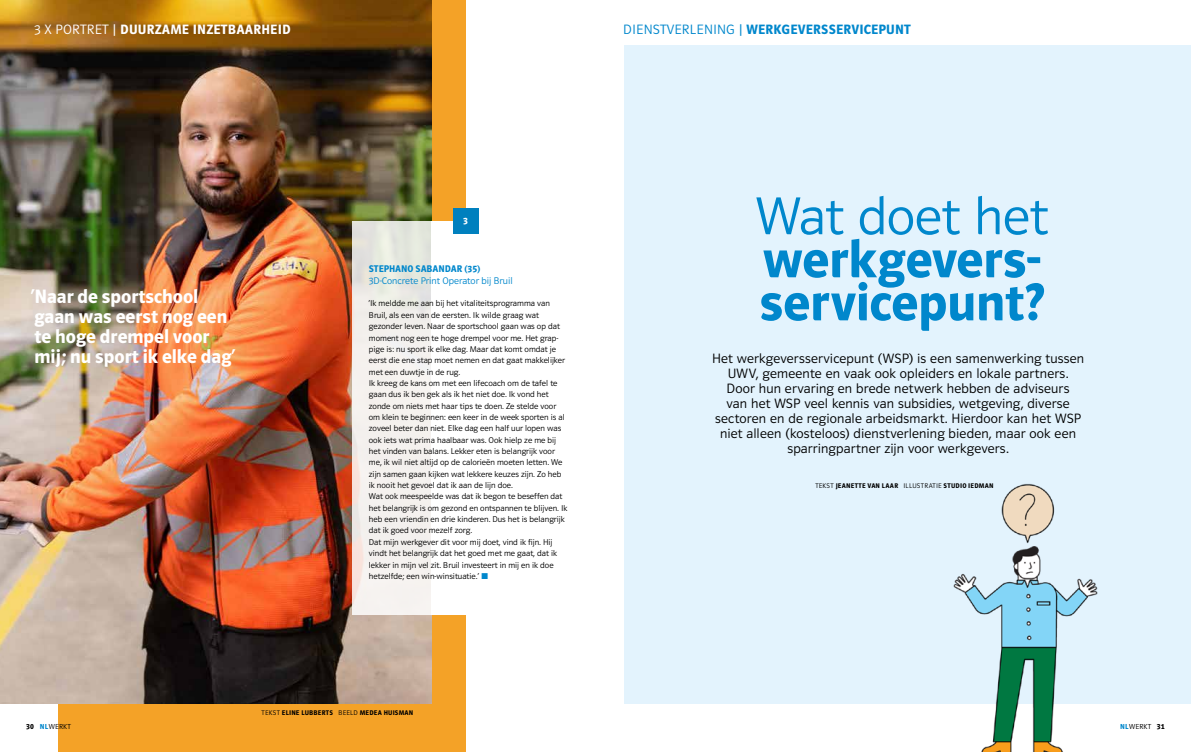
<style>
.page{position:relative;width:1191px;height:752px;background:#fff}
.page>*{position:absolute;margin:0;border:0;box-sizing:border-box;transform-origin:0 0}
.t1{font:700 55px/43px "UWV Sans 2010";color:#0087cc}
.t2{font:300 55px "UWV Sans 2010";letter-spacing:-.005em;color:#0087cc}
.t3{font:700 20px/20px "UWV Sans 2010";color:#fff}
.t4{font:300 14px/15px "UWV Sans 2010";letter-spacing:.015em;color:#000;text-align:center}
.t5{font:700 14px "UWV Sans 2010";letter-spacing:.02em;color:#0087cc}
.t6{font:700 14px "UWV Sans 2010";letter-spacing:.02em;color:#fff}
.t7{font:300 10px "UWV Sans 2010";color:#0087cc}
.t8{font:700 10px "UWV Sans 2010";color:#0087cc}
.t9{font:700 10px "UWV Sans 2010";color:#fff}
.t10{font:300 8.7px/11.3px "UWV Sans 2010";color:#000}
.t11{font:300 7.5px "UWV Sans 2010";letter-spacing:.025em;color:#000}
.t12{font:700 7px "UWV Sans 2010";letter-spacing:.035em;color:#000}
.s1{font-weight:300}
.s2{font-weight:700;font-size:8px}
.s3{font-weight:700;color:#0087cc}
</style>
<div class="page">
<div style="left:624px;top:45px;width:567px;height:658px;background:#dff2fd"></div>
<div style="left:58px;top:0;width:407px;height:751px;background:#f4a227"></div>
<img style="left:0;top:0;width:431px;height:703px">
<svg style="left:352px;top:221px;width:127px;height:394px;background:#f6f4f2"></svg>
<img style="left:952px;top:484px;width:147px;height:267px">
<div style="left:453px;top:209px;width:25px;height:25px;background:#0080be"></div>
<h3 class="t6" style="left:34px;top:22px;width:258px"><span class="s1">3 X PORTRET |</span> DUURZAME INZETBAARHEID</h3>
<h3 class="t5" style="left:623px;top:22px;width:289px"><span class="s1">DIENSTVERLENING |</span> WERKGEVERSSERVICEPUNT</h3>
<h2 class="t3" style="left:31px;top:287px;width:206px">‘Naar de sportschool gaan was eerst nog een te hoge drempel voor mij; nu sport ik elke dag’</h2>
<p class="t9" style="left:463px;top:216px;width:6px">3</p>
<p class="t8" style="left:369px;top:264px;width:113px">STEPHANO SABANDAR (35)</p>
<p class="t7" style="left:369px;top:275px;width:145px">3D-Concrete Print Operator bij Bruil</p>
<p class="t10" style="left:369px;top:298px;width:200px">‘Ik meldde me aan bij het vitaliteitsprogramma van Bruil, als een van de eersten. Ik wilde graag wat gezonder leven. Naar de sportschool gaan was op dat moment nog een te hoge drempel voor me. Het grap&shy;pige is: nu sport ik elke dag. Maar dat komt omdat je eerst die ene stap moet nemen en dat gaat makkelijker met een duwtje in de rug.<br>Ik kreeg de kans om met een lifecoach om de tafel te gaan dus ik ben gek als ik het niet doe. Ik vond het zonde om niets met haar tips te doen. Ze stelde voor om klein te beginnen: een keer in de week sporten is al zoveel beter dan niet. Elke dag een half uur lopen was ook iets wat prima haalbaar was. Ook hielp ze me bij het vinden van balans. Lekker eten is belangrijk voor me, ik wil niet altijd op de calorieën moeten letten. We zijn samen gaan kijken wat lekkere keuzes zijn. Zo heb ik nooit het gevoel dat ik aan de lijn doe.<br>Wat ook meespeelde was dat ik begon te beseffen dat het belangrijk is om gezond en ontspannen te blijven. Ik heb een vriendin en drie kinderen. Dus het is belangrijk dat ik goed voor mezelf zorg.<br>Dat mijn werkgever dit voor mij doet, vind ik fijn. Hij vindt het belangrijk dat het goed met me gaat, dat ik lekker in mijn vel zit. Bruil investeert in mij en ik doe hetzelfde; een win-winsituatie.’</p>
<p class="t12" style="left:262px;top:708px;width:153px"><span class="s1">TEKST</span> ELINE LUBBERTS <span class="s1">BEELD</span> MEDEA HUISMAN</p>
<h1 class="t2" style="left:755px;top:187px;width:294px">Wat doet het</h1>
<h1 class="t1" style="left:759px;top:238px;width:286px">werkgevers&shy;servicepunt?</h1>
<p class="t4" style="left:712px;top:351px;width:374px">Het werkgeversservicepunt (WSP) is een samenwerking tussen UWV, gemeente en vaak ook opleiders en lokale partners.<br>Door hun ervaring en brede netwerk hebben de adviseurs<br>van het WSP veel kennis van subsidies, wetgeving, diverse sectoren en de regionale arbeidsmarkt. Hierdoor kan het WSP niet alleen (kosteloos) dienstverlening bieden, maar ook een sparringpartner zijn voor werkgevers.</p>
<p class="t12" style="left:815px;top:482px;width:180px"><span class="s1">TEKST</span> JEANETTE VAN LAAR <span class="s1">ILLUSTRATIE</span> STUDIO IEDMAN</p>
<p class="t11" style="left:26px;top:722px;width:46px"><span class="s2">30</span> <span class="s3">NL</span> WERKT</p>
<p class="t11" style="left:1120px;top:722px;width:46px"><span class="s3">NL</span> WERKT <span class="s2">31</span></p>
</div>
